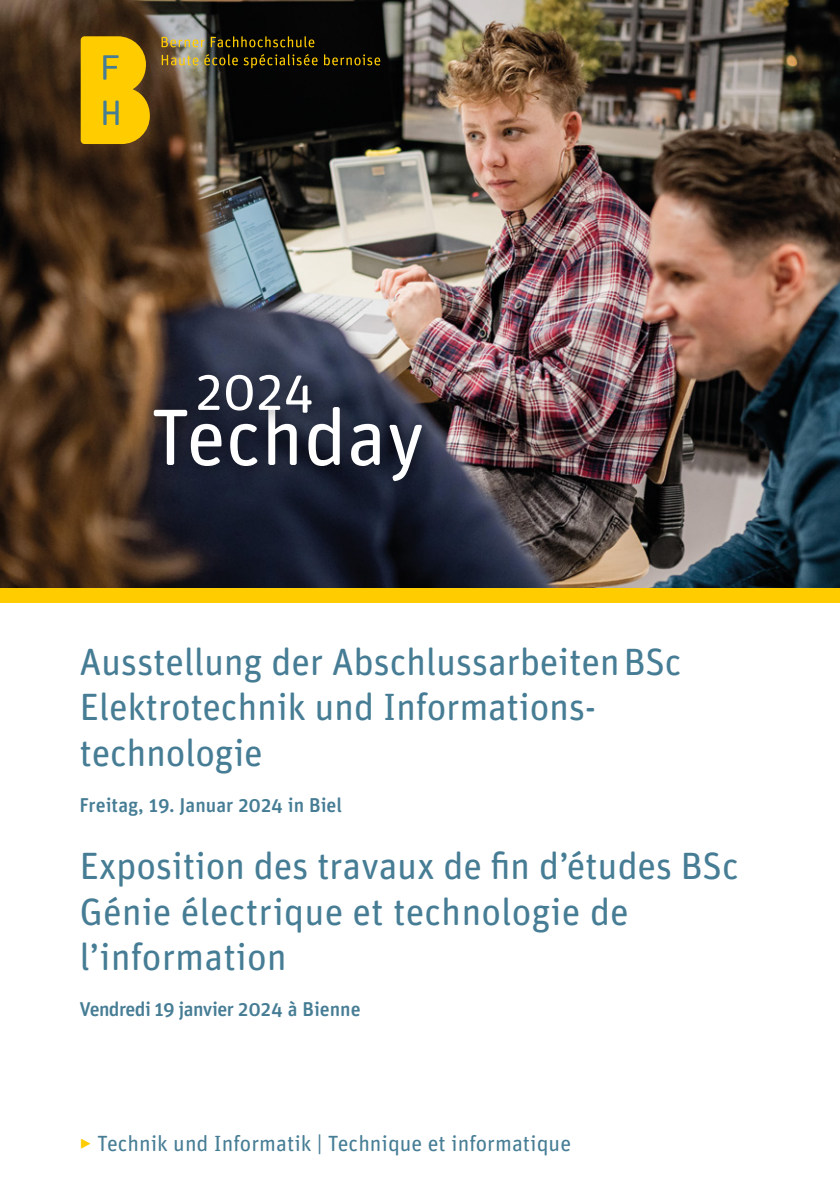
<style>
.page{position:relative;width:840px;height:1191px;background:#fff}
.page>*{position:absolute;margin:0;border:0;box-sizing:border-box;transform-origin:0 0}
.t1{font:80px "Unit Rounded Pro";color:#fff}
.t2{font:54px "Unit Rounded Pro";color:#fff}
.t3{font:38px/45.4px "Unit Rounded Pro";letter-spacing:-.01em;color:#467d95}
.t4{font:22px "Unit Rounded Pro";color:#467d95}
.t5{font:500 20px "Unit Rounded Pro";letter-spacing:-.03em;color:#467d95}
.t6{font:500 20px "Unit Rounded Pro";color:#467d95}
.s1{color:#fc0}
</style>
<div class="page">
<img style="left:0;top:0;width:839px;height:588px">
<div style="left:143px;top:396px;width:296px;height:102px;background:#000;opacity:.24"></div>
<div style="left:187px;top:364px;width:142px;height:66px;background:#000;opacity:.24"></div>
<div style="left:0;top:588px;width:839px;height:14px;background:#fc0"></div>
<svg style="left:81px;top:36px;width:69px;height:108px"></svg>
<svg style="left:161px;top:37px;width:43px;height:10px"></svg>
<svg style="left:210px;top:36px;width:104px;height:11px"></svg>
<svg style="left:161px;top:55px;width:37px;height:10px"></svg>
<svg style="left:204px;top:54px;width:113px;height:14px"></svg>
<svg style="left:324px;top:54px;width:56px;height:11px"></svg>
<h2 class="t2" style="left:195px;top:354px;width:120px">2024</h2>
<h1 class="t1" style="left:150px;top:382px;width:276px">Techday</h1>
<p class="t3" style="left:79px;top:637px;width:603px">Ausstellung der AbschlussarbeitenBSc<br>Elektrotechnik und Informations&shy;technologie</p>
<p class="t6" style="left:79px;top:791px;width:264px">Freitag, 19. Januar 2024 in Biel</p>
<p class="t3" style="left:79px;top:841px;width:660px">Exposition des travaux de fin d’études BSc<br>Génie électrique et technologie de l’information</p>
<p class="t5" style="left:79px;top:994px;width:282px">Vendredi 19 janvier 2024 à Bienne</p>
<p class="t4" style="left:79px;top:1128px;width:493px"><span class="s1">‣</span> Technik und Informatik | Technique et informatique</p>
</div>
